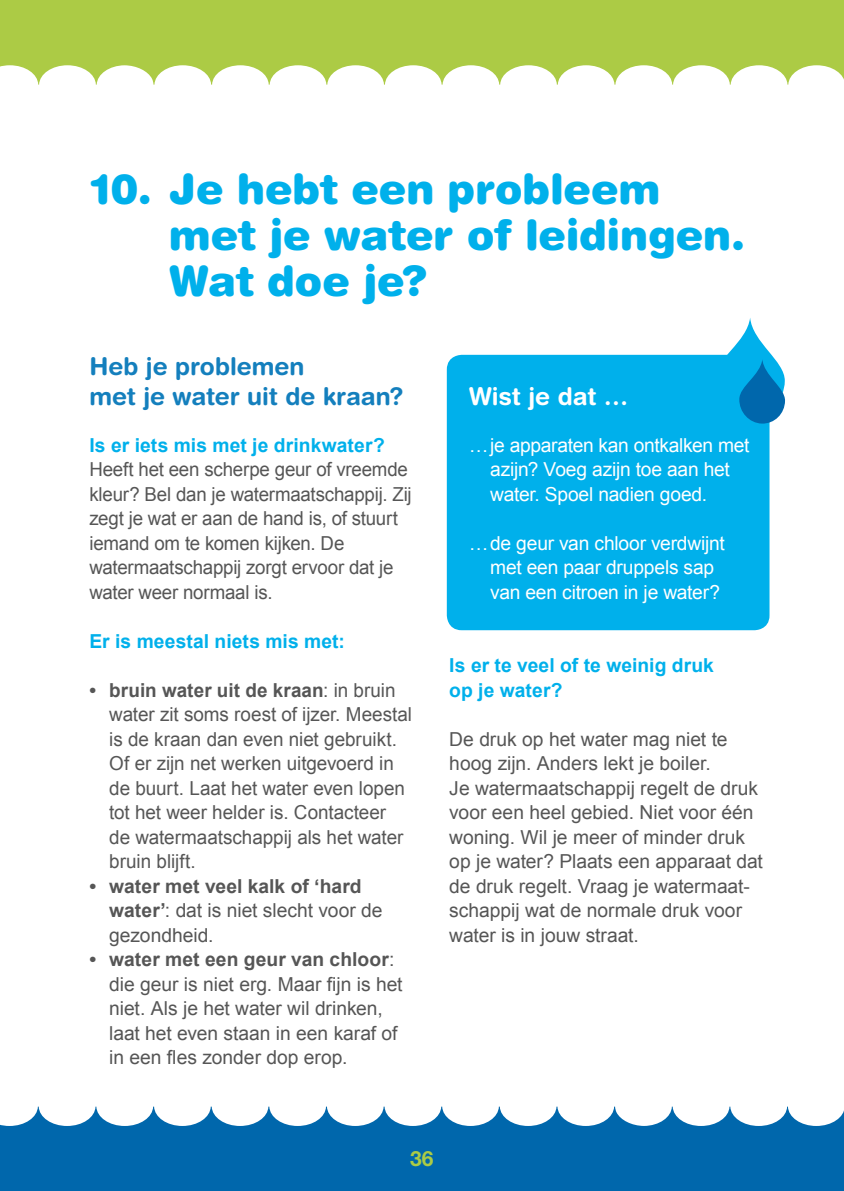
<style>
.page{position:relative;width:844px;height:1191px;background:#fff}
.page>*{position:absolute;margin:0;border:0;box-sizing:border-box;transform-origin:0 0}
.hoofdtitel{font:900 42px/45.5px "Helvetica Rounded LT Std";letter-spacing:-.01em;color:#00b0eb}
.Ondertitel{font:700 24.5px "Helvetica Rounded LT Std";color:#147fbd}
.Titel_TIP{font:700 24.5px "Helvetica Rounded LT Std";letter-spacing:-.005em;color:#fff}
.t1{font:700 21px "Helvetica Neue LT Pro";color:#accb45}
.bodycopy{font:19.25px/24.5px "Arial";letter-spacing:-.005em;color:#565656}
.copy_TIP{font:19.25px/24.5px "Arial";letter-spacing:-.015em;color:#fff}
.bodycopy-2{font:700 19.25px/24.5px "Arial";letter-spacing:.005em;color:#00b0eb}
.s1{font-weight:700;color:#00b0eb}
.s2{font-weight:700}
</style>
<div class="page">
<svg style="left:0;top:1106px;width:843px;height:85px;fill:#0067ac"></svg>
<svg style="left:0;top:0;width:843px;height:85px;fill:#accb45"></svg>
<div style="left:446px;top:355px;width:323px;height:275px;background:#00b0eb;border-radius:15px"></div>
<svg style="left:714px;top:318px;width:71px;height:106px"></svg>
<h1 class="hoofdtitel" style="left:169px;top:165px;width:577px;text-indent:-79px">10. Je hebt een probleem met je water of leidingen.</h1>
<h1 class="hoofdtitel" style="left:169px;top:256px;width:260px">Wat doe je?</h1>
<h2 class="Ondertitel" style="left:89px;top:352px;width:217px">Heb je problemen</h2>
<h2 class="Ondertitel" style="left:89px;top:381px;width:316px">met je water uit de kraan?</h2>
<p class="bodycopy" style="left:89px;top:433px;width:324px"><span class="s1">Is er iets mis met je drinkwater?<br></span>Heeft het een scherpe geur of vreemde kleur? Bel dan je watermaatschappij. Zij zegt je wat er aan de hand is, of stuurt iemand om te komen kijken. De watermaatschappij zorgt ervoor dat je water weer normaal is.</p>
<p class="bodycopy-2" style="left:89px;top:629px;width:257px">Er is meestal niets mis met:</p>
<p class="bodycopy" style="left:109px;top:678px;width:304px;text-indent:-20px"><span class="s2">• bruin water uit de kraan</span>: in bruin water zit soms roest of ijzer. Meestal is de kraan dan even niet gebruikt.<br>Of er zijn net werken uitgevoerd in de buurt. Laat het water even lopen tot het weer helder is. Contacteer<br>de watermaatschappij als het water bruin blijft.</p>
<p class="bodycopy" style="left:109px;top:874px;width:275px;text-indent:-20px"><span class="s2">• water met veel kalk of ‘hard water’</span>: dat is niet slecht voor de gezondheid.</p>
<p class="bodycopy" style="left:109px;top:947px;width:295px;text-indent:-20px"><span class="s2">• water met een geur van chloor</span>: die geur is niet erg. Maar fijn is het niet. Als je het water wil drinken, laat het even staan in een karaf of in een fles zonder dop erop.</p>
<p class="Titel_TIP" style="left:469px;top:381px;width:161px">Wist je dat …</p>
<p class="copy_TIP" style="left:490px;top:433px;width:261px;text-indent:-21px">…je apparaten kan ontkalken met azijn? Voeg azijn toe aan het water. Spoel nadien goed.</p>
<p class="copy_TIP" style="left:490px;top:531px;width:236px;text-indent:-21px">…de geur van chloor verdwijnt met een paar druppels sap van een citroen in je water?</p>
<p class="bodycopy-2" style="left:449px;top:654px;width:266px">Is er te veel of te weinig druk op je water?</p>
<p class="bodycopy" style="left:449px;top:727px;width:315px">De druk op het water mag niet te hoog zijn. Anders lekt je boiler.<br>Je watermaatschappij regelt de druk voor een heel gebied. Niet voor één woning. Wil je meer of minder druk op je water? Plaats een apparaat dat de druk regelt. Vraag je watermaat&shy;schappij wat de normale druk voor water is in jouw straat.</p>
<p class="t1" style="left:410px;top:1145px;width:25px">36</p>
</div>
